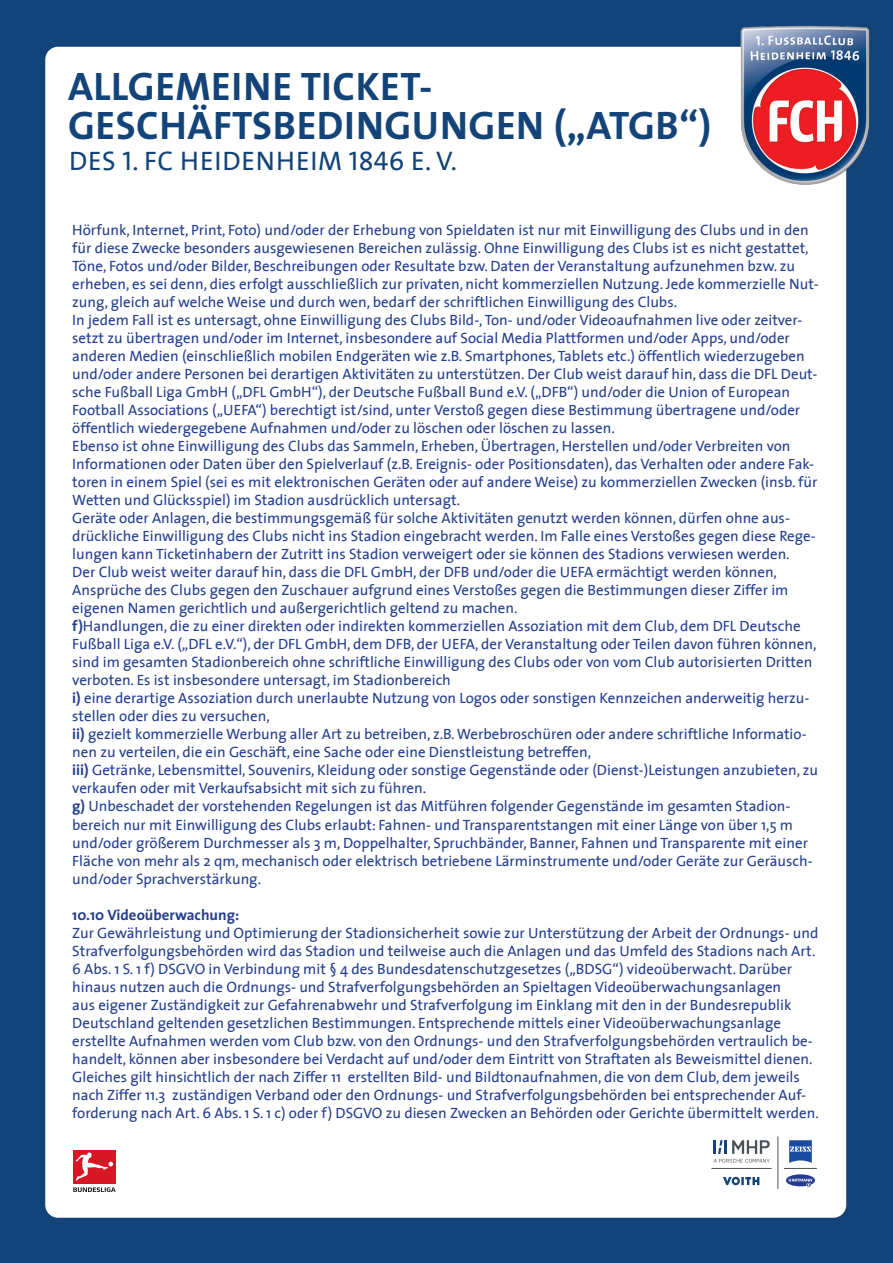
<style>
.page{position:relative;width:893px;height:1263px;background:#134479}
.page>*{position:absolute;margin:0;border:0;box-sizing:border-box;transform-origin:0 0}
.t1{font:39.9px/38.7px "The Sans Bold Caps";letter-spacing:.01em;color:#134479}
.t2{font:27px "The Sans Caps";letter-spacing:.025em;color:#134479}
.t3{font:15px/18px "The Sans";color:#253f8e}
.t4{font:700 15px "The Sans";color:#253f8e}
.s1{font-weight:700}
</style>
<div class="page">
<div style="left:45px;top:47px;width:801px;height:1171px;background:#fff;border-radius:13px"></div>
<img style="left:737px;top:25px;width:133px;height:176px">
<div style="left:73px;top:1150px;width:43px;height:33px;background:#d71824"></div>
<svg style="left:76px;top:1152px;width:37px;height:29px"></svg>
<svg style="left:73px;top:1187px;width:43px;height:5px"></svg>
<hr style="left:778px;top:1136px;width:1px;height:53px;background:#4b5157">
<hr style="left:711px;top:1168px;width:61px;height:1px;background:#4b5157">
<hr style="left:784px;top:1168px;width:33px;height:1px;background:#4b5157">
<svg style="left:723px;top:1177px;width:36px;height:8px"></svg>
<svg style="left:713px;top:1140px;width:57px;height:23px"></svg>
<svg style="left:786px;top:1174px;width:29px;height:13px"></svg>
<svg style="left:789px;top:1140px;width:23px;height:23px"></svg>
<h1 class="t1" style="left:68px;top:66px;width:645px">ALLGEMEINE TICKET-<br>GESCHÄFTSBEDINGUNGEN („ATGB“)</h1>
<h2 class="t2" style="left:69px;top:138px;width:390px">DES 1. FC HEIDENHEIM 1846 E. V.</h2>
<p class="t3" style="left:72px;top:221px;width:748px">Hörfunk, Internet, Print, Foto) und/oder der Erhebung von Spieldaten ist nur mit Einwilligung des Clubs und in den für diese Zwecke besonders ausgewiesenen Bereichen zulässig. Ohne Einwilligung des Clubs ist es nicht gestattet, Töne, Fotos und/oder Bilder, Beschreibungen oder Resultate bzw. Daten der Veranstaltung aufzunehmen bzw. zu erheben, es sei denn, dies erfolgt ausschließlich zur privaten, nicht kommerziellen Nutzung. Jede kommerzielle Nut&shy;zung, gleich auf welche Weise und durch wen, bedarf der schriftlichen Einwilligung des Clubs.<br>In jedem Fall ist es untersagt, ohne Einwilligung des Clubs Bild-, Ton- und/oder Videoaufnahmen live oder zeitver&shy;setzt zu übertragen und/oder im Internet, insbesondere auf Social Media Plattformen und/oder Apps, und/oder anderen Medien (einschließlich mobilen Endgeräten wie z.B. Smartphones, Tablets etc.) öffentlich wiederzugeben und/oder andere Personen bei derartigen Aktivitäten zu unterstützen. Der Club weist darauf hin, dass die DFL Deut&shy;sche Fußball Liga GmbH („DFL GmbH“), der Deutsche Fußball Bund e.V. („DFB“) und/oder die Union of European Football Associations („UEFA“) berechtigt ist/sind, unter Verstoß gegen diese Bestimmung übertragene und/oder öffentlich wiedergegebene Aufnahmen und/oder zu löschen oder löschen zu lassen.<br>Ebenso ist ohne Einwilligung des Clubs das Sammeln, Erheben, Übertragen, Herstellen und/oder Verbreiten von Informationen oder Daten über den Spielverlauf (z.B. Ereignis- oder Positionsdaten), das Verhalten oder andere Fak&shy;toren in einem Spiel (sei es mit elektronischen Geräten oder auf andere Weise) zu kommerziellen Zwecken (insb. für Wetten und Glücksspiel) im Stadion ausdrücklich untersagt.<br>Geräte oder Anlagen, die bestimmungsgemäß für solche Aktivitäten genutzt werden können, dürfen ohne aus&shy;drückliche Einwilligung des Clubs nicht ins Stadion eingebracht werden. Im Falle eines Verstoßes gegen diese Rege&shy;lungen kann Ticketinhabern der Zutritt ins Stadion verweigert oder sie können des Stadions verwiesen werden.<br>Der Club weist weiter darauf hin, dass die DFL GmbH, der DFB und/oder die UEFA ermächtigt werden können, Ansprüche des Clubs gegen den Zuschauer aufgrund eines Verstoßes gegen die Bestimmungen dieser Ziffer im eigenen Namen gerichtlich und außergerichtlich geltend zu machen.<br><span class="s1">f)</span>Handlungen, die zu einer direkten oder indirekten kommerziellen Assoziation mit dem Club, dem DFL Deutsche Fußball Liga e.V. („DFL e.V.“), der DFL GmbH, dem DFB, der UEFA, der Veranstaltung oder Teilen davon führen können, sind im gesamten Stadionbereich ohne schriftliche Einwilligung des Clubs oder von vom Club autorisierten Dritten verboten. Es ist insbesondere untersagt, im Stadionbereich<br><span class="s1">i)</span> eine derartige Assoziation durch unerlaubte Nutzung von Logos oder sonstigen Kennzeichen anderweitig herzu&shy;stellen oder dies zu versuchen,<br><span class="s1">ii)</span> gezielt kommerzielle Werbung aller Art zu betreiben, z.B. Werbebroschüren oder andere schriftliche Informatio&shy;nen zu verteilen, die ein Geschäft, eine Sache oder eine Dienstleistung betreffen,<br><span class="s1">iii)</span> Getränke, Lebensmittel, Souvenirs, Kleidung oder sonstige Gegenstände oder (Dienst-)Leistungen anzubieten, zu verkaufen oder mit Verkaufsabsicht mit sich zu führen.<br><span class="s1">g)</span> Unbeschadet der vorstehenden Regelungen ist das Mitführen folgender Gegenstände im gesamten Stadion&shy;bereich nur mit Einwilligung des Clubs erlaubt: Fahnen- und Transparentstangen mit einer Länge von über 1,5 m und/oder größerem Durchmesser als 3 m, Doppelhalter, Spruchbänder, Banner, Fahnen und Transparente mit einer Fläche von mehr als 2 qm, mechanisch oder elektrisch betriebene Lärminstrumente und/oder Geräte zur Geräusch&shy;und/oder Sprachverstärkung.</p>
<p class="t4" style="left:72px;top:902px;width:168px">10.10 Videoüberwachung:</p>
<p class="t3" style="left:72px;top:923px;width:748px">Zur Gewährleistung und Optimierung der Stadionsicherheit sowie zur Unterstützung der Arbeit der Ordnungs- und Strafverfolgungsbehörden wird das Stadion und teilweise auch die Anlagen und das Umfeld des Stadions nach Art.<br>6 Abs. 1 S. 1 f) DSGVO in Verbindung mit § 4 des Bundesdatenschutzgesetzes („BDSG“) videoüberwacht. Darüber hinaus nutzen auch die Ordnungs- und Strafverfolgungsbehörden an Spieltagen Videoüberwachungsanlagen<br>aus eigener Zuständigkeit zur Gefahrenabwehr und Strafverfolgung im Einklang mit den in der Bundesrepublik Deutschland geltenden gesetzlichen Bestimmungen. Entsprechende mittels einer Videoüberwachungsanlage erstellte Aufnahmen werden vom Club bzw. von den Ordnungs- und den Strafverfolgungsbehörden vertraulich be&shy;handelt, können aber insbesondere bei Verdacht auf und/oder dem Eintritt von Straftaten als Beweismittel dienen.<br>Gleiches gilt hinsichtlich der nach Ziffer 11 erstellten Bild- und Bildtonaufnahmen, die von dem Club, dem jeweils nach Ziffer 11.3 zuständigen Verband oder den Ordnungs- und Strafverfolgungsbehörden bei entsprechender Auf&shy;forderung nach Art. 6 Abs. 1 S. 1 c) oder f) DSGVO zu diesen Zwecken an Behörden oder Gerichte übermittelt werden.</p>
</div>
